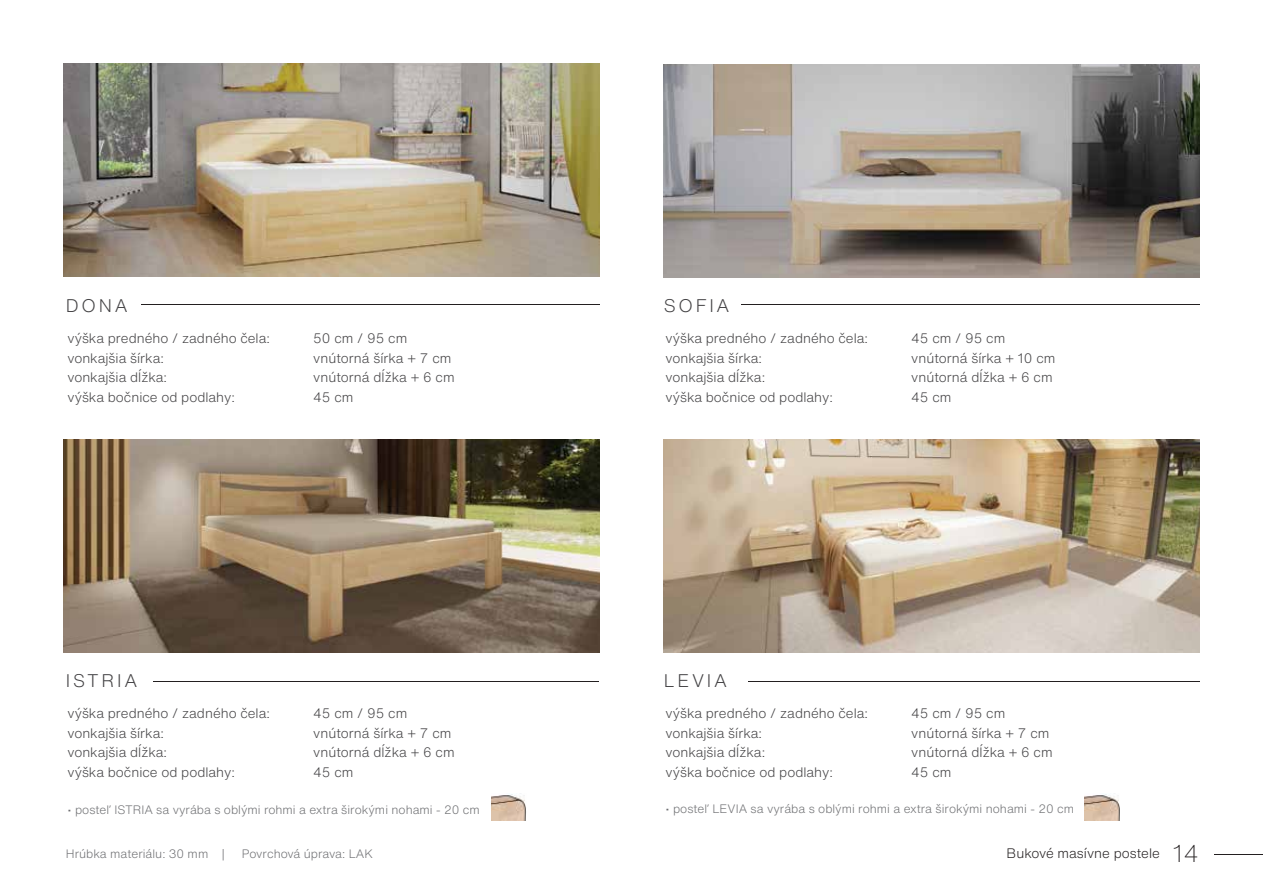
<style>
.page{position:relative;width:1263px;height:893px;background:#fff}
.page>*{position:absolute;margin:0;border:0;box-sizing:border-box;transform-origin:0 0}
.t1{font:300 18px "Helvetica Now Text";letter-spacing:.15em;color:#414042}
.t2{font:300 13.5px/19.5px "Helvetica Now Text";color:#414042}
.t3{font:300 13.5px "Helvetica Now Text";color:#231f20}
.t4{font:300 12px "Helvetica Now Text";color:#6d6e71}
.s1{font-weight:200;font-size:24px}
</style>
<div class="page">
<hr style="left:741px;top:304px;width:458px;height:1px;background:#231f20">
<hr style="left:142px;top:304px;width:458px;height:1px;background:#231f20">
<hr style="left:748px;top:681px;width:452px;height:1px;background:#231f20">
<hr style="left:153px;top:681px;width:446px;height:1px;background:#231f20">
<img style="left:664px;top:65px;width:536px;height:212px">
<img style="left:64px;top:64px;width:536px;height:212px">
<img style="left:63px;top:440px;width:536px;height:212px">
<img style="left:664px;top:440px;width:536px;height:212px">
<hr style="left:1214px;top:855px;width:49px;height:1px;background:#231f20">
<img style="left:1084px;top:794px;width:35px;height:27px">
<img style="left:491px;top:794px;width:35px;height:27px">
<h1 class="t1" style="left:66px;top:294px;width:63px">DONA</h1>
<p class="t2" style="left:68px;top:328px;width:204px">výška predného / zadného čela: vonkajšia šírka:<br>vonkajšia dĺžka:<br>výška bočnice od podlahy:</p>
<p class="t2" style="left:313px;top:328px;width:143px">50 cm / 95 cm vnútorná šírka + 7 cm vnútorná dĺžka + 6 cm<br>45 cm</p>
<h1 class="t1" style="left:66px;top:670px;width:73px">ISTRIA</h1>
<p class="t2" style="left:68px;top:703px;width:204px">výška predného / zadného čela: vonkajšia šírka:<br>vonkajšia dĺžka:<br>výška bočnice od podlahy:</p>
<p class="t4" style="left:68px;top:801px;width:414px">• posteľ ISTRIA sa vyrába s oblými rohmi a extra širokými nohami - 20 cm</p>
<p class="t2" style="left:313px;top:703px;width:143px">45 cm / 95 cm vnútorná šírka + 7 cm vnútorná dĺžka + 6 cm<br>45 cm</p>
<h1 class="t1" style="left:664px;top:294px;width:67px">SOFIA</h1>
<p class="t2" style="left:665px;top:328px;width:204px">výška predného / zadného čela: vonkajšia šírka:<br>vonkajšia dĺžka:<br>výška bočnice od podlahy:</p>
<p class="t2" style="left:911px;top:328px;width:146px">45 cm / 95 cm vnútorná šírka + 10 cm vnútorná dĺžka + 6 cm<br>45 cm</p>
<h1 class="t1" style="left:664px;top:670px;width:65px">LEVIA</h1>
<p class="t2" style="left:665px;top:703px;width:204px">výška predného / zadného čela: vonkajšia šírka:<br>vonkajšia dĺžka:<br>výška bočnice od podlahy:</p>
<p class="t4" style="left:665px;top:800px;width:410px">• posteľ LEVIA sa vyrába s oblými rohmi a extra širokými nohami - 20 cm</p>
<p class="t2" style="left:911px;top:703px;width:143px">45 cm / 95 cm vnútorná šírka + 7 cm vnútorná dĺžka + 6 cm<br>45 cm</p>
<p class="t4" style="left:66px;top:845px;width:161px">Hrúbka materiálu: 30 mm |</p>
<p class="t4" style="left:242px;top:845px;width:133px">Povrchová úprava: LAK</p>
<p class="t3" style="left:1006px;top:845px;width:194px">Bukové masívne postele <span class="s1">14</span></p>
</div>
